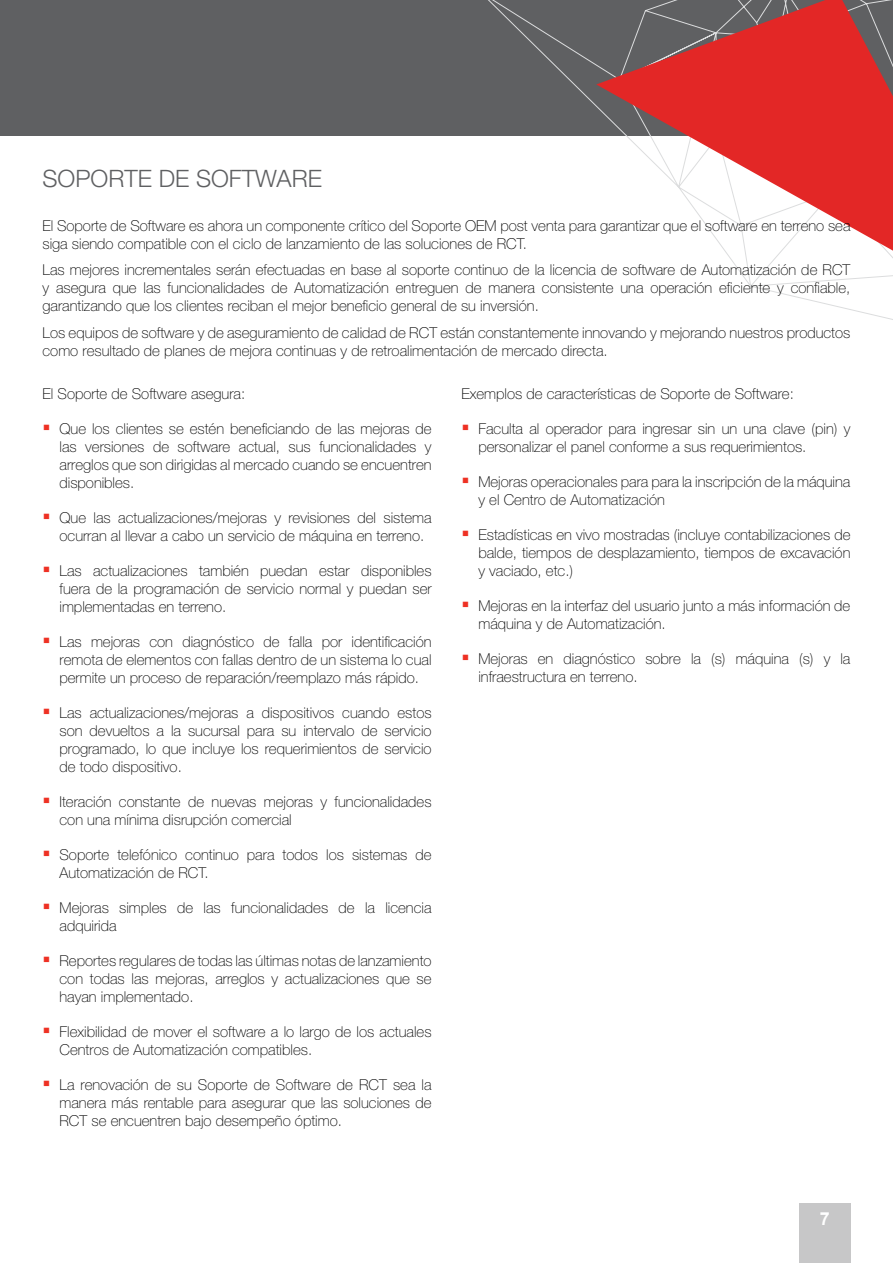
<style>
.page{position:relative;width:893px;height:1263px;background:#fff}
.page>*{position:absolute;margin:0;border:0;box-sizing:border-box;transform-origin:0 0}
.t1{font:300 24px "Helvetica Neue LT Std";color:#5f6062}
.t2{font:700 18px "Arial";color:#fff}
.t3{font:100 15px/18px "Helvetica Neue LT Std";color:#000}
</style>
<div class="page">
<div style="left:0;top:0;width:893px;height:136px;background:#5f6062"></div>
<svg style="left:488px;top:0;width:405px;height:320px"></svg>
<svg style="left:596px;top:0;width:297px;height:263px"></svg>
<div style="left:799px;top:1203px;width:51px;height:60px;background:#c7c7c8"></div>
<h1 class="t1" style="left:43px;top:164px;width:281px">SOPORTE DE SOFTWARE</h1>
<p class="t3" style="left:43px;top:216px;width:809px">El Soporte de Software es ahora un componente crítico del Soporte OEM post venta para garantizar que el software en terreno sea siga siendo compatible con el ciclo de lanzamiento de las soluciones de RCT.</p>
<p class="t3" style="left:43px;top:261px;width:809px;text-align:justify">Las mejores incrementales serán efectuadas en base al soporte continuo de la licencia de software de Automatización de RCT y asegura que las funcionalidades de Automatización entreguen de manera consistente una operación eficiente y confiable, garantizando que los clientes reciban el mejor beneficio general de su inversión.</p>
<p class="t3" style="left:43px;top:323px;width:809px">Los equipos de software y de aseguramiento de calidad de RCT están constantemente innovando y mejorando nuestros productos como resultado de planes de mejora continuas y de retroalimentación de mercado directa.</p>
<p class="t3" style="left:43px;top:385px;width:204px">El Soporte de Software asegura:</p>
<p class="t3" style="left:60px;top:420px;width:374px;text-align:justify">Que los clientes se estén beneficiando de las mejoras de las versiones de software actual, sus funcionalidades y arreglos que son dirigidas al mercado cuando se encuentren disponibles.</p>
<p class="t3" style="left:60px;top:509px;width:374px">Que las actualizaciones/mejoras y revisiones del sistema ocurran al llevar a cabo un servicio de máquina en terreno.</p>
<p class="t3" style="left:60px;top:562px;width:374px;text-align:justify">Las actualizaciones también puedan estar disponibles fuera de la programación de servicio normal y puedan ser implementadas en terreno.</p>
<p class="t3" style="left:60px;top:633px;width:374px;text-align:justify">Las mejoras con diagnóstico de falla por identificación remota de elementos con fallas dentro de un sistema lo cual permite un proceso de reparación/reemplazo más rápido.</p>
<p class="t3" style="left:60px;top:704px;width:374px;text-align:justify">Las actualizaciones/mejoras a dispositivos cuando estos son devueltos a la sucursal para su intervalo de servicio programado, lo que incluye los requerimientos de servicio de todo dispositivo.</p>
<p class="t3" style="left:60px;top:793px;width:374px">Iteración constante de nuevas mejoras y funcionalidades con una mínima disrupción comercial</p>
<p class="t3" style="left:60px;top:846px;width:374px">Soporte telefónico continuo para todos los sistemas de<br>Automatización de RCT.</p>
<p class="t3" style="left:60px;top:899px;width:374px">Mejoras simples de las funcionalidades de la licencia adquirida</p>
<p class="t3" style="left:60px;top:952px;width:374px;text-align:justify">Reportes regulares de todas las últimas notas de lanzamiento con todas las mejoras, arreglos y actualizaciones que se hayan implementado.</p>
<p class="t3" style="left:60px;top:1023px;width:374px">Flexibilidad de mover el software a lo largo de los actuales<br>Centros de Automatización compatibles.</p>
<p class="t3" style="left:60px;top:1076px;width:374px;text-align:justify">La renovación de su Soporte de Software de RCT sea la manera más rentable para asegurar que las soluciones de RCT se encuentren bajo desempeño óptimo.</p>
<p class="t3" style="left:461px;top:385px;width:334px">Exemplos de características de Soporte de Software:</p>
<p class="t3" style="left:478px;top:420px;width:374px">Faculta al operador para ingresar sin un una clave (pin) y personalizar el panel conforme a sus requerimientos.</p>
<p class="t3" style="left:478px;top:473px;width:374px">Mejoras operacionales para para la inscripción de la máquina y el Centro de Automatización</p>
<p class="t3" style="left:478px;top:526px;width:374px;text-align:justify">Estadísticas en vivo mostradas (incluye contabilizaciones de balde, tiempos de desplazamiento, tiempos de excavación y vaciado, etc.)</p>
<p class="t3" style="left:478px;top:597px;width:373px">Mejoras en la interfaz del usuario junto a más información de máquina y de Automatización.</p>
<p class="t3" style="left:478px;top:650px;width:374px">Mejoras en diagnóstico sobre la (s) máquina (s) y la infraestructura en terreno.</p>
<p class="t2" style="left:820px;top:1206px;width:12px">7</p>
</div>
